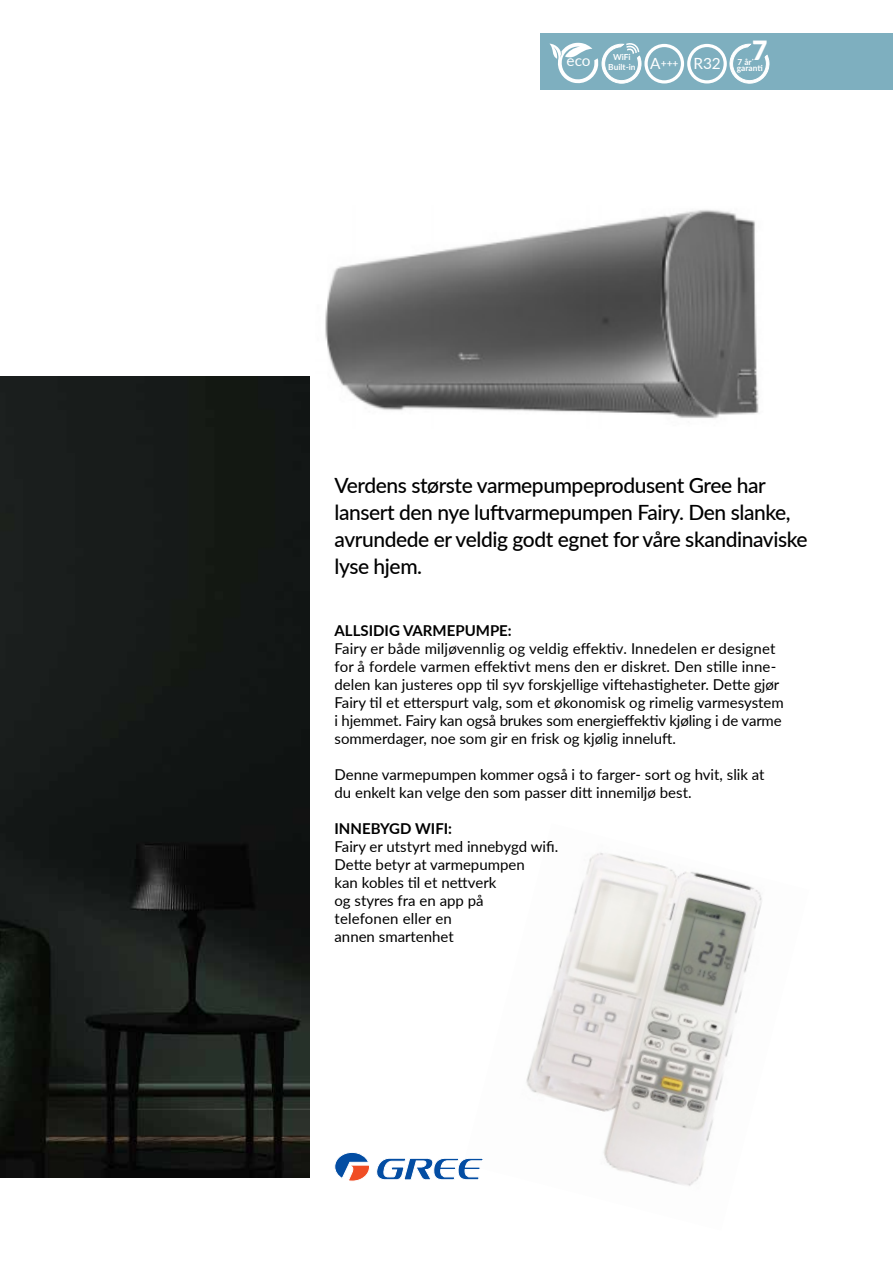
<style>
.page{position:relative;width:893px;height:1263px;background:#fff}
.page>*{position:absolute;margin:0;border:0;box-sizing:border-box;transform-origin:0 0}
.t1{font:26.85px "Montserrat";color:#000}
.t2{font:900 26.4px "Lato";color:#fff}
.t3{font:24.9px/35.5px "Montserrat";color:#000}
.t4{font:900 24.6px "Lato";color:#fff}
.t5{font:500 21px/27px "Lato";letter-spacing:-.02em;color:#000}
.t6{font:15.45px "Lato";color:#fff}
.t7{font:15px/18px "Lato";color:#000}
.t8{font:700 15px "Lato";color:#000}
.t9{font:700 8.4px/10.1px "Lato";color:#fff;text-align:center}
.s1{font-weight:600;font-size:10.35px}
</style>
<div class="page">
<img style="left:526px;top:852px;width:236px;height:334px">
<img style="left:0;top:377px;width:309px;height:801px">
<img style="left:325px;top:210px;width:434px;height:209px">
<svg style="left:334px;top:1152px;width:149px;height:29px"></svg>
<div style="left:541px;top:33px;width:352px;height:57px;background:#7eafbf"></div>
<svg style="left:549px;top:43px;width:92px;height:41px"></svg>
<div style="left:644px;top:44px;width:40px;height:40px;border:3px solid #fff;border-radius:50%"></div>
<div style="left:687px;top:44px;width:40px;height:40px;border:3px solid #fff;border-radius:50%"></div>
<svg style="left:729px;top:44px;width:41px;height:40px"></svg>
<h2 class="t2" style="left:752px;top:30px;width:17px">7</h2>
<h3 class="t4" style="left:752px;top:31px;width:16px">5</h3>
<p class="t9" style="left:566px;top:51px;width:29px">WiFi<br>Built-in</p>
<p class="t9" style="left:738px;top:62px;width:27px">garanti</p>
<p class="t9" style="left:608px;top:51px;width:29px">WiFi<br>Built-in</p>
<p class="t6" style="left:567px;top:52px;width:111px">A<span class="s1">++</span> A<span class="s1">+++</span> R32</p>
<p class="t9" style="left:693px;top:62px;width:27px">garanti</p>
<p class="t6" style="left:567px;top:50px;width:26px">eco</p>
<p class="t6" style="left:612px;top:52px;width:12px">A</p>
<p class="t6" style="left:650px;top:52px;width:72px">A<span class="s1">+++</span> R32</p>
<p class="t6" style="left:654px;top:52px;width:111px">A<span class="s1">++</span> A<span class="s1">+++</span> R32</p>
<p class="t9" style="left:737px;top:56px;width:16px">7 år</p>
<p class="t9" style="left:694px;top:56px;width:16px">5 år</p>
<p class="t9" style="left:739px;top:56px;width:16px">5 år</p>
<p class="t9" style="left:737px;top:62px;width:27px">garanti</p>
<h1 class="t1" style="left:578px;top:459px;width:226px;rotate:15deg">INNEBYGD WIFI:</h1>
<h3 class="t5" style="left:334px;top:471px;width:475px">Verdens største varmepumpeprodusent Gree har lansert den nye luftvarmepumpen Fairy. Den slanke, avrundede er veldig godt egnet for våre skandinaviske lyse hjem.</h3>
<p class="t8" style="left:334px;top:620px;width:179px">ALLSIDIG VARMEPUMPE:</p>
<p class="t7" style="left:334px;top:639px;width:451px">Fairy er både miljøvennlig og veldig effektiv. Innedelen er designet for å fordele varmen effektivt mens den er diskret. Den stille inne&shy;delen kan justeres opp til syv forskjellige viftehastigheter. Dette gjør Fairy til et etterspurt valg, som et økonomisk og rimelig varmesystem i hjemmet. Fairy kan også brukes som energieffektiv kjøling i de varme sommerdager, noe som gir en frisk og kjølig inneluft.</p>
<p class="t7" style="left:334px;top:765px;width:432px">Denne varmepumpen kommer også i to farger- sort og hvit, slik at du enkelt kan velge den som passer ditt innemiljø best.</p>
<p class="t8" style="left:334px;top:818px;width:119px">INNEBYGD WIFI:</p>
<p class="t7" style="left:334px;top:837px;width:225px">Fairy er utstyrt med innebygd wifi.<br>Dette betyr at varmepumpen<br>kan kobles til et nettverk<br>og styres fra en app på<br>telefonen eller en<br>annen smartenhet</p>
<h3 class="t3" style="left:534px;top:626px;width:372px;rotate:15deg">en app på telefonen eller en a smartenhet</h3>
</div>
